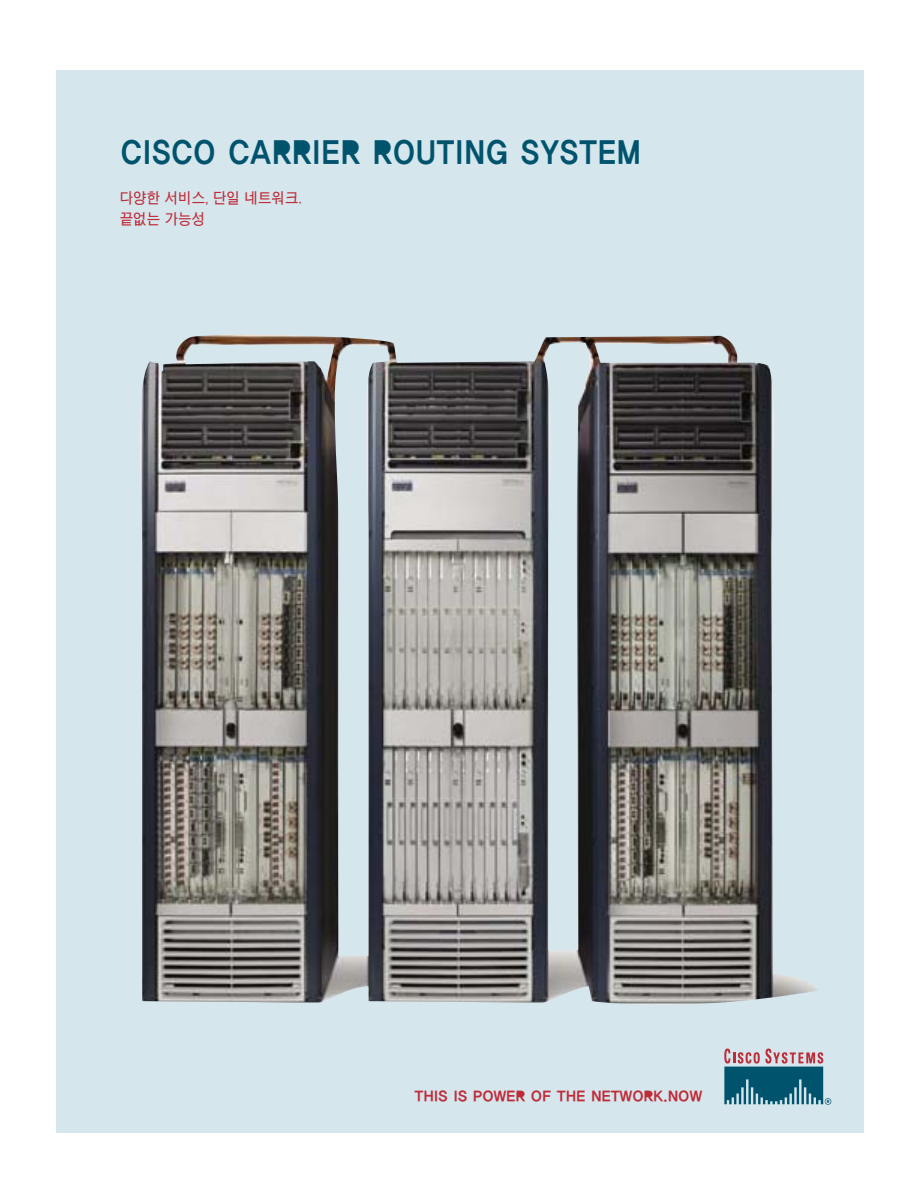
<style>
.page{position:relative;width:918px;height:1188px;background:#fff}
.page>*{position:absolute;margin:0;border:0;box-sizing:border-box;transform-origin:0 0}
.t1{font:30px "YGO15";letter-spacing:-.055em;color:#00536d;scale:.9 1}
.t2{font:700 15px/21px "HY Go Thic";color:#bf2b37;scale:.9 1}
.t3{font:13.5px "YGO15";letter-spacing:-.075em;color:#bf2b37}
</style>
<div class="page">
<div style="left:56px;top:70px;width:808px;height:1063px;background:#d5e6ed"></div>
<svg style="left:724px;top:1049px;width:107px;height:56px"></svg>
<img style="left:140px;top:335px;width:678px;height:670px">
<h1 class="t1" style="left:120px;top:138px;width:582px">CISCO CARRIER ROUTING SYSTEM</h1>
<p class="t2" style="left:120px;top:188px;width:204px">다양한 서비스, 단일 네트워크. 끝없는 가능성</p>
<p class="t3" style="left:414px;top:1090px;width:290px">THIS IS POWER OF THE NETWORK.NOW</p>
</div>
